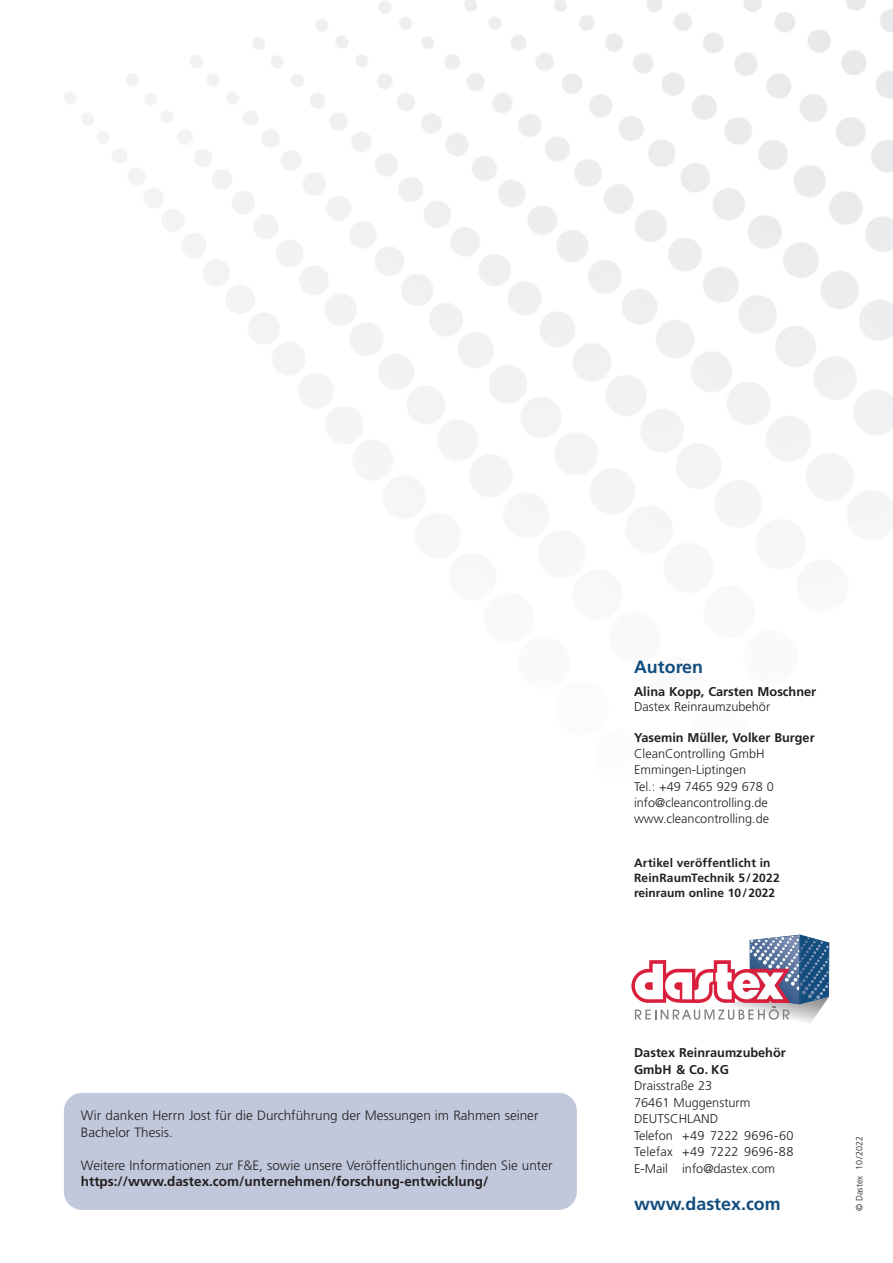
<style>
.page{position:relative;width:893px;height:1263px;background:#fff}
.page>*{position:absolute;margin:0;border:0;box-sizing:border-box;transform-origin:0 0}
.t1{font:700 17.85px "Frutiger LT Std";color:#134d7e}
.t2{font:300 13.5px/16.5px "Frutiger LT Std";color:#231f20}
.t3{font:700 13.5px "Frutiger LT Std";color:#231f20}
.t4{font:300 12.75px/16.5px "Frutiger LT Std";color:#231f20}
.t5{font:700 12.75px/16.5px "Frutiger LT Std";color:#231f20}
.t6{font:300 12.6px/16.2px "Frutiger LT Std";color:#231f20}
.t7{font:700 12.6px "Frutiger LT Std";color:#231f20}
.t8{font:700 12px/15px "Frutiger LT Std";letter-spacing:.01em;color:#231f20}
.t9{font:300 9px "Frutiger LT Std";color:#231f20}
</style>
<div class="page">
<svg style="left:631px;top:934px;width:198px;height:89px"></svg>
<div style="left:64px;top:1093px;width:513px;height:117px;background:#c1c8db;border-radius:18px"></div>
<p class="t2" style="left:81px;top:1107px;width:459px">Wir danken Herrn Jost für die Durchführung der Messungen im Rahmen seiner<br>Bachelor Thesis.</p>
<p class="t2" style="left:81px;top:1157px;width:473px">Weitere Informationen zur F&amp;E, sowie unsere Veröffentlichungen finden Sie unter</p>
<p class="t3" style="left:81px;top:1173px;width:409px">https://www.dastex.com/unternehmen/forschung-entwicklung/</p>
<h1 class="t1" style="left:634px;top:656px;width:70px">Autoren</h1>
<p class="t5" style="left:634px;top:683px;width:184px">Alina Kopp, Carsten Moschner</p>
<p class="t4" style="left:634px;top:698px;width:138px">Dastex Reinraumzubehör</p>
<p class="t7" style="left:634px;top:730px;width:182px">Yasemin Müller, Volker Burger</p>
<p class="t6" style="left:634px;top:746px;width:141px">CleanControlling GmbH<br>Emmingen-Liptingen<br>Tel.: +49 7465 929 678 0 info@cleancontrolling.de www.cleancontrolling.de</p>
<p class="t8" style="left:634px;top:856px;width:147px">Artikel veröffentlicht in<br>ReinRaumTechnik 5/2022 reinraum online 10/2022</p>
<p class="t5" style="left:634px;top:1044px;width:153px">Dastex Reinraumzubehör<br>GmbH &amp; Co. KG</p>
<p class="t4" style="left:634px;top:1078px;width:161px">Draisstraße 23<br>76461 Muggensturm<br>DEUTSCHLAND<br>Telefon +49 7222 9696-60<br>Telefax +49 7222 9696-88<br>E-Mail info@dastex.com</p>
<h1 class="t1" style="left:634px;top:1193px;width:148px">www.dastex.com</h1>
<p class="t9" style="left:854px;top:1211px;width:77px;rotate:-90deg">© Dastex 10/2022</p>
</div>
